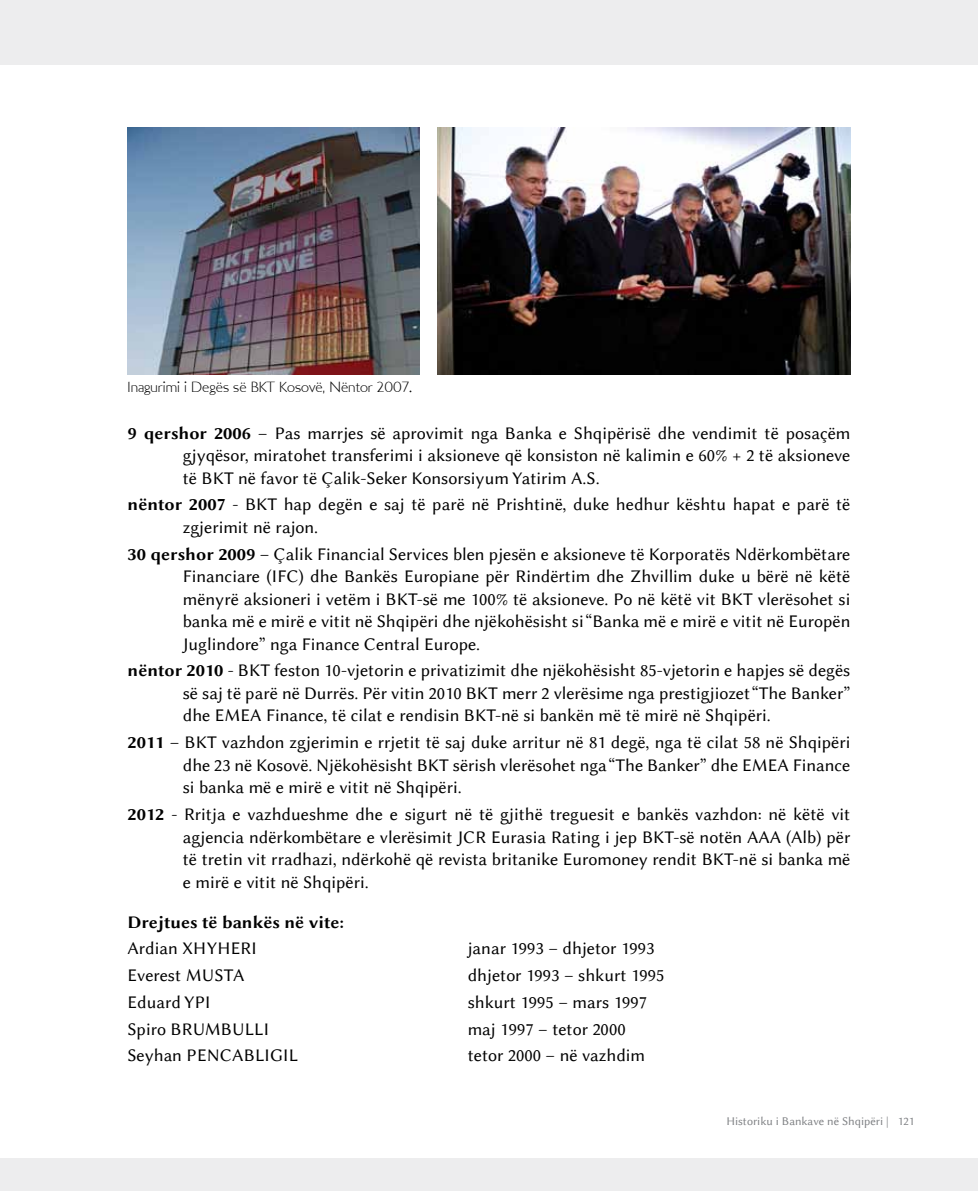
<style>
.page{position:relative;width:978px;height:1191px;background:#fff}
.page>*{position:absolute;margin:0;border:0;box-sizing:border-box;transform-origin:0 0}
.t1{font:18px/22.5px "Lin Biolinum";color:#000;text-align:justify}
.t2{font:18px "Lin Biolinum B";color:#000}
.t3{font:15px "London MM";color:#000}
.t4{font:12px "Lin Biolinum";color:#808285}
.s1{font-family:"Lin Biolinum B"}
</style>
<div class="page">
<div style="left:0;top:0;width:978px;height:65px;background:#ededee"></div>
<div style="left:0;top:1158px;width:978px;height:33px;background:#ededee"></div>
<img style="left:128px;top:128px;width:291px;height:246px">
<img style="left:437px;top:128px;width:413px;height:246px">
<p class="t3" style="left:128px;top:378px;width:286px">Inagurimi i Degës së BKT Kosovë, Nëntor 2007.</p>
<p class="t1" style="left:183px;top:422px;width:669px;text-indent:-55px"><span class="s1">9 qershor 2006 –</span> Pas marrjes së aprovimit nga Banka e Shqipërisë dhe vendimit të posaçëm gjyqësor, miratohet transferimi i aksioneve që konsiston në kalimin e 60% + 2 të aksioneve të BKT në favor të Çalik-Seker Konsorsiyum Yatirim A.S.</p>
<p class="t1" style="left:183px;top:493px;width:669px;text-indent:-55px"><span class="s1">nëntor 2007</span> - BKT hap degën e saj të parë në Prishtinë, duke hedhur kështu hapat e parë të zgjerimit në rajon.</p>
<p class="t1" style="left:183px;top:543px;width:669px;text-indent:-55px"><span class="s1">30 qershor 2009</span> – Çalik Financial Services blen pjesën e aksioneve të Korporatës N dërkombëtare Financiare (I FC) dhe Bankës Europiane për Rindërtim dhe Zhvillim duke u bërë në këtë mënyrë aksioneri i vetëm i BKT-së me 100% të aksioneve. Po në këtë vit BKT vlerësohet si banka më e mirë e vitit në Shqipëri dhe njëkohësisht si “Banka më e mirë e vitit në Europën Juglindore” nga Finance Central Europe.</p>
<p class="t1" style="left:183px;top:659px;width:669px;text-indent:-55px"><span class="s1">nëntor 2010</span> - BKT feston 10-vjetorin e privatizimit dhe njëkohësisht 85-vjetorin e hapjes së degës së saj të parë në Durrës. Për vitin 2010 BKT merr 2 vlerësime nga prestigjiozet “The Banker” dhe EMEA Finance, të cilat e rendisin BKT-në si bankën më të mirë në Shqipëri.</p>
<p class="t1" style="left:183px;top:731px;width:669px;text-indent:-55px"><span class="s1">2011</span> – BKT vazhdon zgjerimin e rrjetit të saj duke arritur në 81 degë, nga të cilat 58 në Shqipëri dhe 23 në Kosovë. Njëkohësisht BKT sërish vlerësohet nga “The Banker” dhe EMEA Finance si banka më e mirë e vitit në Shqipëri.</p>
<p class="t1" style="left:183px;top:803px;width:669px;text-indent:-55px"><span class="s1">2012</span> - Rritja e vazhdueshme dhe e sigurt në të gjithë treguesit e bankës vazhdon: në këtë vit agjencia ndërkombëtare e vlerësimit JCR Eurasia Rating i jep BKT-së notën AAA</p>
<p class="t1" style="left:183px;top:825px;width:669px;text-indent:603px">(Alb) për të tretin vit rradhazi, ndërkohë që revista britanike Euromoney rendit BKT-në si banka më e mirë e vitit në Shqipëri.</p>
<p class="t2" style="left:128px;top:909px;width:218px">Drejtues të bankës në vite:</p>
<p class="t1" style="left:128px;top:937px;width:78px">Ardian Xhyh</p>
<p class="t1" style="left:231px;top:937px;width:28px">eri</p>
<p class="t1" style="left:468px;top:937px;width:188px">janar 1993 – dhjetor 1993</p>
<p class="t1" style="left:128px;top:964px;width:118px">Everest Musta</p>
<p class="t1" style="left:468px;top:964px;width:198px">dhjetor 1993 – shkurt 1995</p>
<p class="t1" style="left:128px;top:991px;width:85px">Eduard Ypi</p>
<p class="t1" style="left:468px;top:991px;width:181px">shkurt 1995 – mars 1997</p>
<p class="t1" style="left:128px;top:1017px;width:143px">Spiro Brumb ulli</p>
<p class="t1" style="left:468px;top:1017px;width:160px">maj 1997 – tetor 2000</p>
<p class="t1" style="left:128px;top:1044px;width:167px">Seyhan Pencablig il</p>
<p class="t1" style="left:468px;top:1044px;width:179px">tetor 2000 – në vazhdim</p>
<p class="t4" style="left:726px;top:1113px;width:189px">Historiku i Bankave në Shqipëri | 121</p>
</div>
